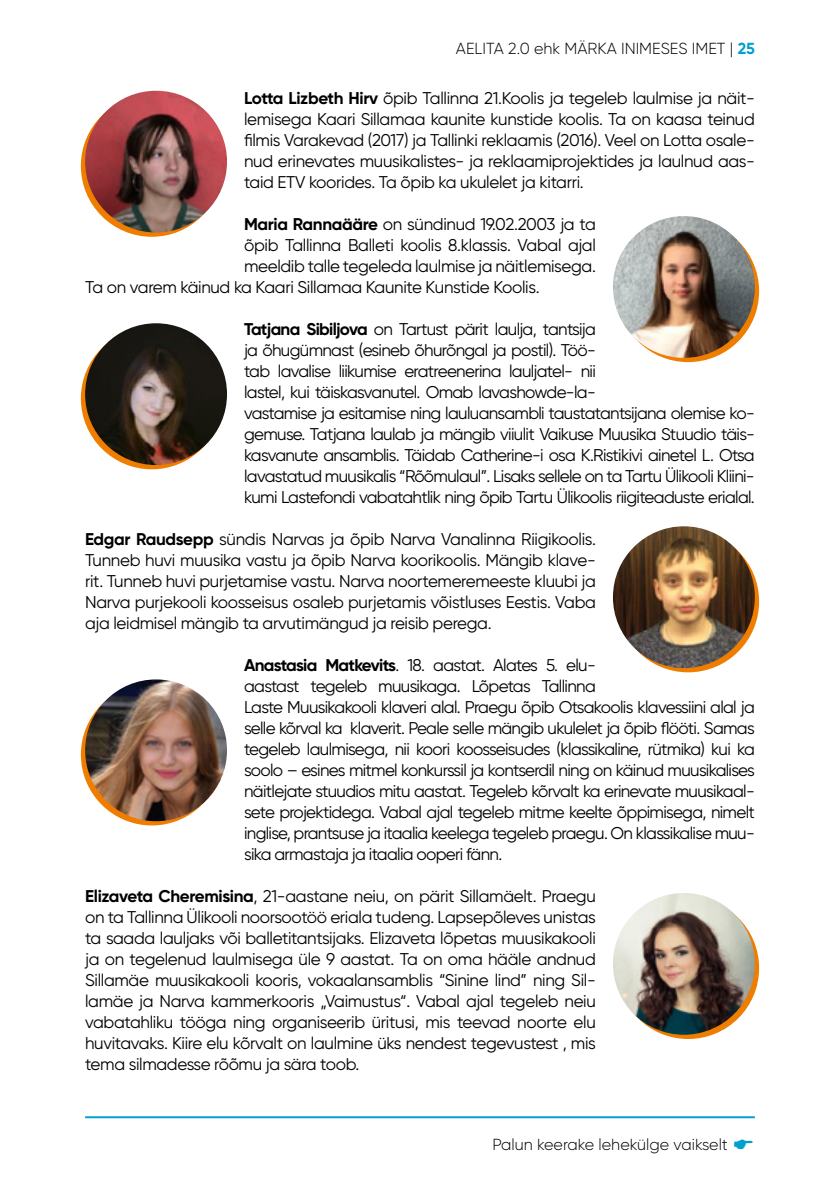
<style>
.page{position:relative;width:840px;height:1191px;background:#fff}
.page>*{position:absolute;margin:0;border:0;box-sizing:border-box;transform-origin:0 0}
.t1{font:17px/21px "Gilroy";letter-spacing:-.04em;color:#000;text-align:justify}
.t2{font:17px "Gilroy";letter-spacing:-.02em;color:#000}
.t3{font:300 16px "Gilroy";color:#000}
.s1{font-weight:700;color:#00a1ce}
.s2{font-weight:700}
</style>
<div class="page">
<hr style="left:85px;top:1116px;width:669px;height:2px;background:#00a1ce">
<svg style="left:81px;top:95px;width:142px;height:142px"></svg>
<img style="left:85px;top:91px;width:142px;height:141px;border-radius:71px">
<svg style="left:617px;top:220px;width:141px;height:142px"></svg>
<img style="left:612px;top:216px;width:142px;height:142px;border-radius:71px">
<div style="left:81px;top:327px;width:142px;height:142px;background:#ef7d00;border-radius:50%"></div>
<img style="left:85px;top:323px;width:142px;height:142px;border-radius:71px">
<svg style="left:617px;top:530px;width:141px;height:142px"></svg>
<img style="left:612px;top:526px;width:142px;height:142px;border-radius:71px">
<div style="left:81px;top:683px;width:142px;height:142px;background:#ef7d00;border-radius:50%"></div>
<img style="left:85px;top:679px;width:142px;height:142px;border-radius:71px">
<svg style="left:617px;top:897px;width:141px;height:142px"></svg>
<img style="left:612px;top:893px;width:142px;height:141px;border-radius:71px">
<p class="t3" style="left:455px;top:38px;width:300px">AELITA 2.0 ehk MÄRKA INIMESES IMET | <span class="s1">25</span></p>
<p class="t1" style="left:244px;top:87px;width:512px"><span class="s2">Lotta Lizbeth Hirv</span> õpib Tallinna 21.Koolis ja tegeleb laulmise ja näit&shy;lemisega Kaari Sillamaa kaunite kunstide koolis. Ta on kaasa teinud filmis Varakevad (2017) ja Tallinki reklaamis (2016). Veel on Lotta osale&shy;nud erinevates muusikalistes- ja reklaamiprojektides ja laulnud aas&shy;taid ETV koorides. Ta õpib ka ukulelet ja kitarri.</p>
<p class="t2" style="left:244px;top:214px;width:353px"><span class="s2">Maria Rannaääre</span> on sündinud 19.02.2003 ja ta</p>
<p class="t2" style="left:244px;top:235px;width:353px">õpib Tallinna Balleti koolis 8.klassis. Vabal ajal</p>
<p class="t2" style="left:244px;top:256px;width:353px">meeldib talle tegeleda laulmise ja näitlemisega.</p>
<p class="t2" style="left:85px;top:277px;width:455px">Ta on varem käinud ka Kaari Sillamaa Kaunite Kunstide Koolis.</p>
<p class="t1" style="left:244px;top:318px;width:512px;text-align:left"><span class="s2">Tatjana Sibiljova</span> on Tartust pärit laulja, tantsija<br>ja õhugümnast (esineb õhurõngal ja postil). Töö-<br>tab lavalise liikumise eratreenerina lauljatel- nii<br>lastel, kui täiskasvanutel. Omab lavashowde-la-<br>vastamise ja esitamise ning lauluansambli taustatantsijana olemise ko&shy;gemuse. Tatjana laulab ja mängib viiulit Vaikuse Muusika Stuudio täis&shy;kasvanute ansamblis. Täidab Catherine-i osa K.Ristikivi ainetel L. Otsa lavastatud muusikalis “Rõõmulaul”. Lisaks sellele on ta Tartu Ülikooli Kliini&shy;kumi Lastefondi vabatahtlik ning õpib Tartu Ülikoolis riigiteaduste erialal.</p>
<p class="t1" style="left:85px;top:528px;width:512px"><span class="s2">Edgar Raudsepp</span> sündis Narvas ja õpib Narva Vanalinna Riigikoolis.<br>Tunneb huvi muusika vastu ja õpib Narva koorikoolis. Mängib klave&shy;rit. Tunneb huvi purjetamise vastu. Narva noortemeremeeste kluubi ja Narva purjekooli koosseisus osaleb purjetamis võistluses Eestis. Vaba aja leidmisel mängib ta arvutimängud ja reisib perega.</p>
<p class="t1" style="left:244px;top:654px;width:512px;text-align:left"><span class="s2">Anastasia Matkevits</span>. 18. aastat. Alates 5. elu-<br>aastast tegeleb muusikaga. Lõpetas Tallinna<br>Laste Muusikakooli klaveri alal. Praegu õpib Otsakoolis klavessiini alal ja selle kõrval ka klaverit. Peale selle mängib ukulelet ja õpib flööti. Samas tegeleb laulmisega, nii koori koosseisudes (klassikaline, rütmika) kui ka soolo – esines mitmel konkurssil ja kontserdil ning on käinud muusikalises näitlejate stuudios mitu aastat. Tegeleb kõrvalt ka erinevate muusikaal&shy;sete projektidega. Vabal ajal tegeleb mitme keelte õppimisega, nimelt inglise, prantsuse ja itaalia keelega tegeleb praegu. On klassikalise muu&shy;sika armastaja ja itaalia ooperi fänn.</p>
<p class="t1" style="left:85px;top:885px;width:512px"><span class="s2">Elizaveta Cheremisina</span>, 21-aastane neiu, on pärit Sillamäelt. Praegu on ta Tallinna Ülikooli noorsootöö eriala tudeng. Lapsepõleves unistas ta saada lauljaks või balletitantsijaks. Elizaveta lõpetas muusikakooli ja on tegelenud laulmisega üle 9 aastat. Ta on oma hääle andnud Sillamäe muusikakooli kooris, vokaalansamblis “Sinine lind” ning Sil&shy;lamäe ja Narva kammerkooris „Vaimustus“. Vabal ajal tegeleb neiu vabatahliku tööga ning organiseerib üritusi, mis teevad noorte elu huvitavaks. Kiire elu kõrvalt on laulmine üks nendest tegevustest , mis tema silmadesse rõõmu ja sära toob.</p>
<p class="t3" style="left:492px;top:1134px;width:237px">Palun keerake lehekülge vaikselt</p>
</div>
